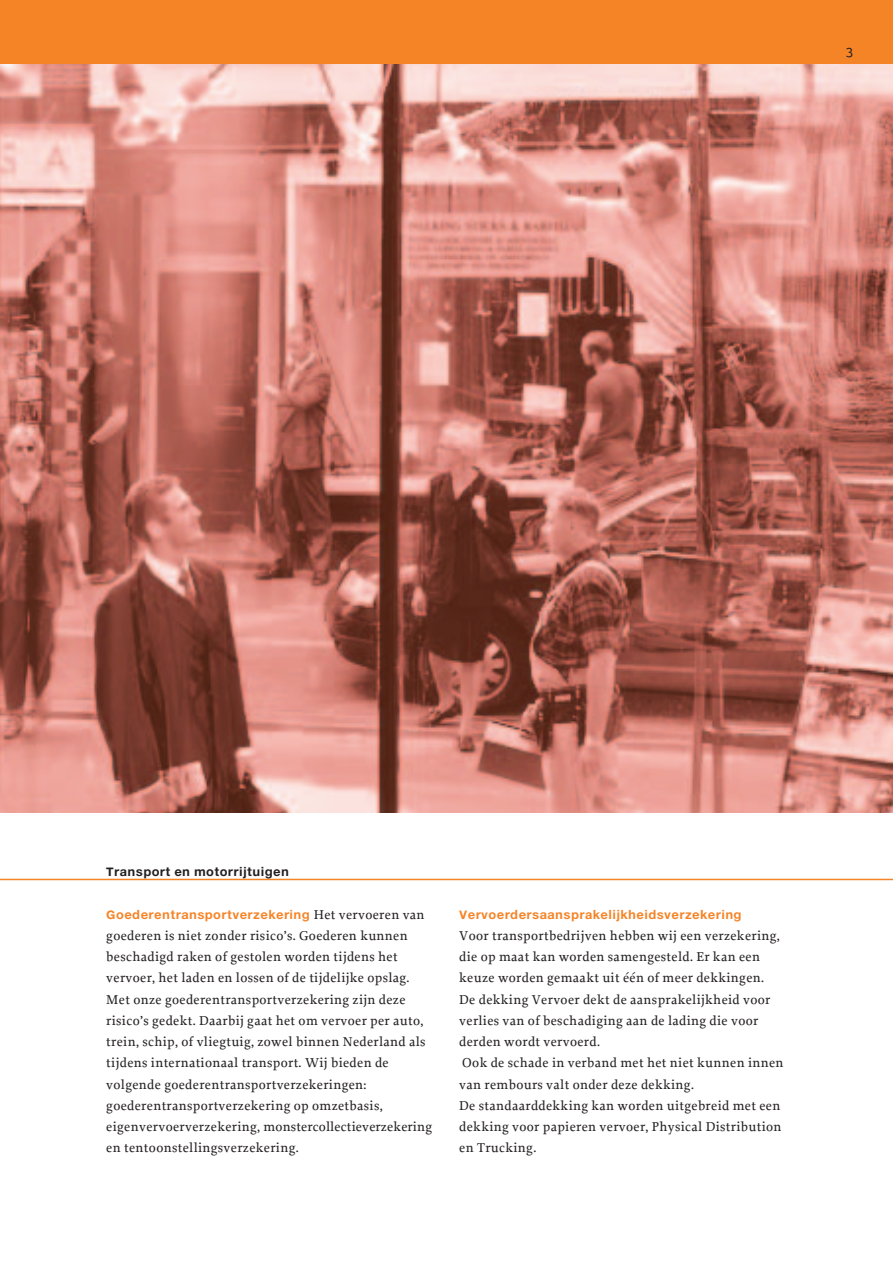
<style>
.page{position:relative;width:893px;height:1263px;background:#fff}
.page>*{position:absolute;margin:0;border:0;box-sizing:border-box;transform-origin:0 0}
.t1{font:500 13.5px/21.3px "NN Serif";letter-spacing:.025em;color:#231f20}
.t2{font:500 13.5px "NN Sans";color:#231f20}
.t3{font:700 12.75px "NN Sans";letter-spacing:.03em;color:#f58427}
.t4{font:700 12.75px "NN Sans";letter-spacing:.03em;color:#231f20}
.s1{font-family:"NN Serif";font-weight:500;font-size:13.5px;color:#231f20}
</style>
<div class="page">
<img style="left:0;top:64px;width:893px;height:748px">
<div style="left:0;top:0;width:893px;height:64px;background:#f58427"></div>
<hr style="left:0;top:879px;width:893px;height:1px;background:#f58427">
<p class="t2" style="left:846px;top:43px;width:9px">3</p>
<p class="t4" style="left:106px;top:864px;width:184px">Transport en motorrijtuigen</p>
<p class="t3" style="left:106px;top:907px;width:320px">Goederentransportverzekering <span class="s1">Het vervoeren van</span></p>
<p class="t1" style="left:106px;top:924px;width:327px">goederen is niet zonder risico’s. Goederen kunnen beschadigd raken of gestolen worden tijdens het vervoer, het laden en lossen of de tijdelijke opslag.<br>Met onze goederentransportverzekering zijn deze risico’s gedekt. Daarbij gaat het om vervoer per auto, trein, schip, of vliegtuig, zowel binnen Nederland als tijdens internationaal transport. Wij bieden de volgende goederentransportverzekeringen: goederentransportverzekering op omzetbasis, eigenvervoerverzekering, monstercollectieverzekering en tentoonstellingsverzekering.</p>
<p class="t3" style="left:459px;top:907px;width:284px">Vervoerdersaansprakelijkheidsverzekering</p>
<p class="t1" style="left:459px;top:924px;width:326px">Voor transportbedrijven hebben wij een verzekering, die op maat kan worden samengesteld. Er kan een keuze worden gemaakt uit één of meer dekkingen.<br>De dekking Vervoer dekt de aansprakelijkheid voor verlies van of beschadiging aan de lading die voor derden wordt vervoerd.<br>Ook de schade in verband met het niet kunnen innen van rembours valt onder deze dekking.<br>De standaarddekking kan worden uitgebreid met een dekking voor papieren vervoer, Physical Distribution en Trucking.</p>
</div>
